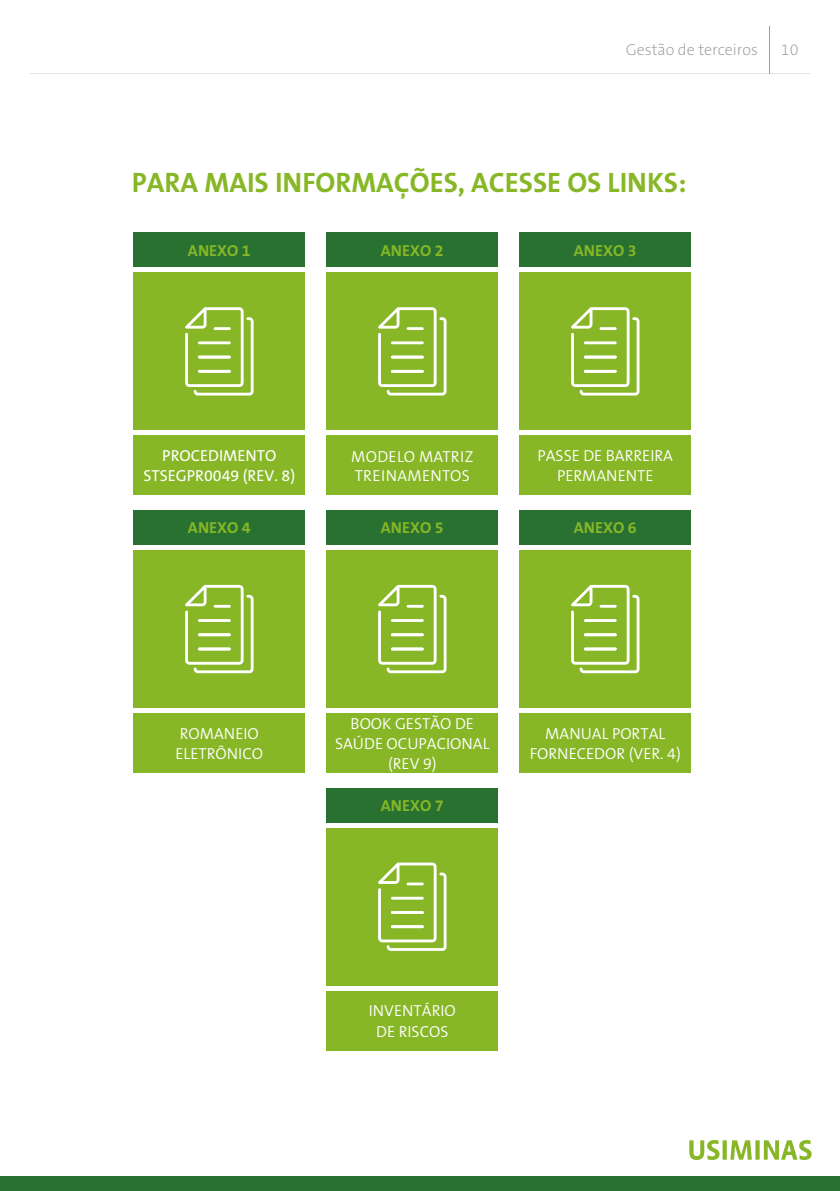
<style>
.page{position:relative;width:840px;height:1191px;background:#fff}
.page>*{position:absolute;margin:0;border:0;box-sizing:border-box;transform-origin:0 0}
.t1{font:700 28.2px "The Sans B7";color:#87b726}
.t2{font:300 16px/20.2px "The Sans B4";color:#fff;text-align:center}
.t3{font:700 16px "The Sans B7";color:#87b726}
.t4{font:16px/20.2px "The Sans B5 Plain";color:#fff;text-align:center}
.t5{font:300 16px/19.2px "The Sans B4";letter-spacing:.02em;color:#fff}
.t6{font:200 16px "The Sans B2";color:#9d9d9c}
</style>
<div class="page">
<hr style="left:768px;top:26px;width:1px;height:47px;background:#9d9d9c">
<svg style="left:30px;top:73px;width:779px;height:1px"></svg>
<div style="left:0;top:1175px;width:839px;height:16px;background:#297130"></div>
<svg style="left:689px;top:1140px;width:122px;height:20px"></svg>
<svg style="left:133px;top:232px;width:172px;height:263px;fill:#87b726"></svg>
<svg style="left:326px;top:232px;width:172px;height:263px;fill:#87b726"></svg>
<svg style="left:519px;top:232px;width:170px;height:263px;fill:#87b726"></svg>
<svg style="left:133px;top:510px;width:172px;height:262px;fill:#87b726"></svg>
<svg style="left:326px;top:510px;width:172px;height:262px;fill:#87b726"></svg>
<svg style="left:519px;top:510px;width:170px;height:262px;fill:#87b726"></svg>
<svg style="left:326px;top:788px;width:172px;height:262px;fill:#87b726"></svg>
<p class="t6" style="left:625px;top:41px;width:134px">Gestão de terceiros</p>
<p class="t6" style="left:780px;top:41px;width:19px">10</p>
<h1 class="t1" style="left:132px;top:168px;width:555px">PARA MAIS INFORMAÇÕES, ACESSE OS LINKS:</h1>
<p class="t3" style="left:188px;top:242px;width:64px">ANEXO 1</p>
<p class="t3" style="left:381px;top:242px;width:64px">ANEXO 2</p>
<p class="t3" style="left:573px;top:242px;width:64px">ANEXO 3</p>
<p class="t4" style="left:143px;top:446px;width:153px">PROCEDIMENTO<br>STSEGPR0049 (REV. 8)</p>
<p class="t3" style="left:188px;top:519px;width:64px">ANEXO 4</p>
<p class="t5" style="left:351px;top:447px;width:123px">MODELO MATRIZ<br>TREINAMENTOS</p>
<p class="t3" style="left:381px;top:519px;width:64px">ANEXO 5</p>
<p class="t2" style="left:537px;top:446px;width:137px">PASSE DE BARREIRA<br>PERMANENTE</p>
<p class="t3" style="left:573px;top:519px;width:64px">ANEXO 6</p>
<p class="t2" style="left:175px;top:724px;width:89px;text-align:left">ROMANEIO<br>ELETRÔNICO</p>
<p class="t2" style="left:335px;top:714px;width:156px">BOOK GESTÃO DE<br>SAÚDE OCUPACIONAL (REV 9)</p>
<p class="t3" style="left:381px;top:797px;width:64px">ANEXO 7</p>
<p class="t2" style="left:529px;top:724px;width:153px">MANUAL PORTAL<br>FORNECEDOR (VER. 4)</p>
<p class="t2" style="left:368px;top:1001px;width:89px">INVENTÁRIO<br>DE RISCOS</p>
</div>
